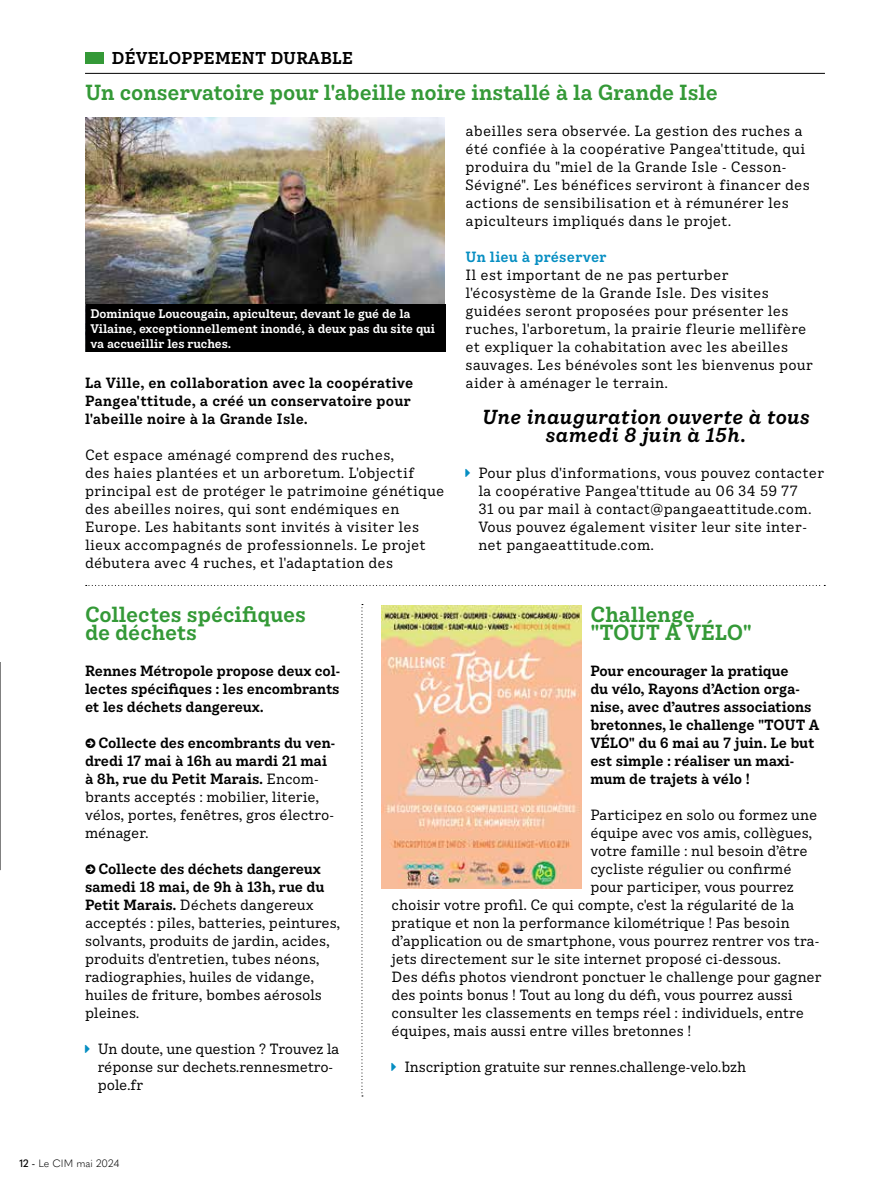
<style>
.page{position:relative;width:893px;height:1191px;background:#fff}
.page>*{position:absolute;margin:0;border:0;box-sizing:border-box;transform-origin:0 0}
.t1{font:600 21px/18px "Ivy Style TW";color:#349937}
.t2{font:italic 600 19.5px/18px "Ivy Style TW";letter-spacing:.01em;color:#000;text-align:center}
.t3{font:600 16.5px "Ivy Style TW";letter-spacing:.01em;color:#000}
.t4{font:14.25px/18px "Ivy Style TW";color:#000}
.t5{font:14.25px/18px "Ivy Style TW";letter-spacing:.02em;color:#000}
.t6{font:600 14.25px/18px "Ivy Style TW";color:#000}
.t7{font:600 14.25px/18px "Ivy Style TW";letter-spacing:.02em;color:#000}
.t8{font:14.25px/18px "Ivy Style TW";letter-spacing:-.02em;color:#000}
.t9{font:600 14.25px "Ivy Style TW";letter-spacing:.02em;color:#068ec2}
.t10{font:600 12px/15px "Ivy Style TW";letter-spacing:-.01em;color:#fff}
.t11{font:300 10.5px "Quasimoda";color:#000}
.s1{font-family:"Klavika";font-weight:700}
.s2{font-weight:600}
.s3{font-weight:500}
</style>
<div class="page">
<hr style="left:0;top:662px;width:1px;height:208px;background:#000">
<hr style="left:85px;top:73px;width:740px;height:1px;background:#000">
<div style="left:85px;top:52px;width:18px;height:12px;background:#349937"></div>
<img style="left:85px;top:118px;width:359px;height:234px">
<div style="left:86px;top:304px;width:359px;height:48px;background:#000"></div>
<svg style="left:86px;top:585px;width:739px;height:1px"></svg>
<img style="left:382px;top:605px;width:200px;height:283px">
<svg style="left:361px;top:604px;width:2px;height:492px"></svg>
<p class="t3" style="left:112px;top:45px;width:243px">DÉVELOPPEMENT DURABLE</p>
<h1 class="t1" style="left:85px;top:82px;width:634px">Un conservatoire pour l'abeille noire installé à la Grande Isle</h1>
<p class="t10" style="left:90px;top:305px;width:346px">Dominique Loucougain, apiculteur, devant le gué de la<br>Vilaine, exceptionnellement inondé, à deux pas du site qui va accueillir les ruches.</p>
<p class="t7" style="left:85px;top:373px;width:330px">La Ville, en collaboration avec la coopérative<br>Pangea'ttitude, a créé un conservatoire pour l'abeille noire à la Grande Isle.</p>
<p class="t4" style="left:85px;top:445px;width:361px">Cet espace aménagé comprend des ruches,<br>des haies plantées et un arboretum. L'objectif principal est de protéger le patrimoine génétique des abeilles noires, qui sont endémiques en Europe. Les habitants sont invités à visiter les lieux accompagnés de professionnels. Le projet débutera avec 4 ruches, et l'adaptation des</p>
<p class="t5" style="left:466px;top:121px;width:346px">abeilles sera observée. La gestion des ruches a été confiée à la coopérative Pangea'ttitude, qui produira du "miel de la Grande Isle - Cesson-Sévigné". Les bénéfices serviront à financer des actions de sensibilisation et à rémunérer les apiculteurs impliqués dans le projet.</p>
<p class="t9" style="left:466px;top:245px;width:143px">Un lieu à préserver</p>
<p class="t5" style="left:466px;top:265px;width:349px">Il est important de ne pas perturber l'écosystème de la Grande Isle. Des visites guidées seront proposées pour présenter les ruches, l'arboretum, la prairie fleurie mellifère et expliquer la cohabitation avec les abeilles sauvages. Les bénévoles sont les bienvenus pour aider à aménager le terrain.</p>
<h2 class="t2" style="left:481px;top:406px;width:329px">Une inauguration ouverte à tous samedi 8 juin à 15h.</h2>
<p class="t4" style="left:478px;top:463px;width:347px">Pour plus d'informations, vous pouvez contacter la coopérative Pangea'ttitude au 06 34 59 77<br>31 ou par mail à contact@pangaeattitude.com.<br>Vous pouvez également visiter leur site inter&shy;net pangaeattitude.com.</p>
<h1 class="t1" style="left:85px;top:604px;width:222px">Collectes spécifiques de déchets</h1>
<p class="t6" style="left:85px;top:661px;width:257px;text-align:justify">Rennes Métropole propose deux col&shy;lectes spécifiques : les encombrants et les déchets dangereux.</p>
<p class="t4" style="left:85px;top:733px;width:252px"><span class="s1">•</span> <span class="s2">Collecte des encombrants du ven&shy;dredi 17 mai à 16h au mardi 21 mai à 8h, rue du Petit Marais.</span> Encom&shy;brants acceptés : mobilier, literie, vélos, portes, fenêtres, gros électro&shy;ménager.</p>
<p class="t4" style="left:85px;top:859px;width:257px"><span class="s1">•</span> <span class="s2">Collecte des déchets dangereux samedi 18 mai, de 9h à 13h, rue du<br>Petit Marais.</span> Déchets dangereux acceptés : piles, batteries, peintures, solvants, produits de jardin, acides, produits d'entretien, tubes néons, radiographies, huiles de vidange, huiles de friture, bombes aérosols pleines.</p>
<p class="t8" style="left:98px;top:1039px;width:243px">Un doute, une question ? Trouvez la réponse sur dechets.rennesmetro&shy;pole.fr</p>
<p class="t11" style="left:20px;top:1155px;width:101px"><span class="s3">12 -</span> Le CIM mai 2024</p>
<h1 class="t1" style="left:590px;top:604px;width:163px">Challenge "TOUT A VÉLO"</h1>
<p class="t6" style="left:590px;top:661px;width:231px">Pour encourager la pratique<br>du vélo, Rayons d’Action orga&shy;nise, avec d’autres associations bretonnes, le challenge "TOUT A<br>VÉLO" du 6 mai au 7 juin. Le but est simple : réaliser un maxi&shy;mum de trajets à vélo !</p>
<p class="t4" style="left:590px;top:805px;width:229px">Participez en solo ou formez une</p>
<p class="t4" style="left:590px;top:823px;width:223px">équipe avec vos amis, collègues,</p>
<p class="t4" style="left:590px;top:841px;width:219px">votre famille : nul besoin d’être</p>
<p class="t4" style="left:590px;top:859px;width:203px">cycliste régulier ou confirmé</p>
<p class="t4" style="left:590px;top:877px;width:205px">pour participer, vous pourrez</p>
<p class="t4" style="left:392px;top:895px;width:404px">choisir votre profil. Ce qui compte, c'est la régularité de la</p>
<p class="t4" style="left:392px;top:913px;width:400px">pratique et non la performance kilométrique ! Pas besoin</p>
<p class="t4" style="left:392px;top:931px;width:429px">d’application ou de smartphone, vous pourrez rentrer vos tra-</p>
<p class="t4" style="left:392px;top:949px;width:391px">jets directement sur le site internet proposé ci-dessous.</p>
<p class="t4" style="left:392px;top:967px;width:432px">Des défis photos viendront ponctuer le challenge pour gagner</p>
<p class="t4" style="left:392px;top:985px;width:403px">des points bonus ! Tout au long du défi, vous pourrez aussi</p>
<p class="t4" style="left:392px;top:1003px;width:414px">consulter les classements en temps réel : individuels, entre</p>
<p class="t4" style="left:392px;top:1021px;width:301px">équipes, mais aussi entre villes bretonnes !</p>
<p class="t4" style="left:404px;top:1057px;width:343px">Inscription gratuite sur rennes.challenge-velo.bzh</p>
</div>
